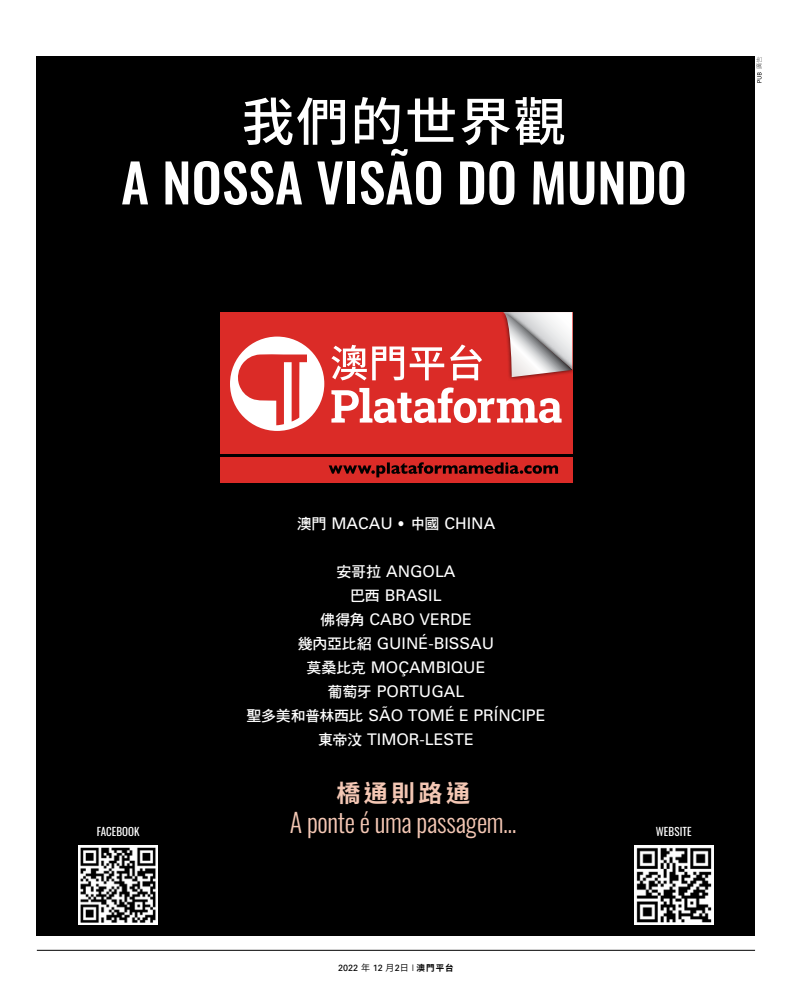
<style>
.page{position:relative;width:792px;height:993px;background:#fff}
.page>*{position:absolute;margin:0;border:0;box-sizing:border-box;transform-origin:0 0}
.t1{font:500 53px "Oswald";color:#fff}
.t2{font:500 52px "Noto Sans CJ Ktc";letter-spacing:.03em;color:#fff}
.t3{font:300 26px "Oswald";letter-spacing:-.015em;color:#f4c7b4}
.t4{font:700 24px "Noto Sans CJ Ktc";letter-spacing:.14em;color:#f4c7b4}
.t5{font:16px "Univers";color:#fff}
.t6{font:11px "Oswald";letter-spacing:.005em;color:#fff}
.t7{font:9px "Univers";color:#000}
.s1{font-family:"DF Hei HK W7";font-size:15px}
.s2{font-family:"Noto Sans CJ Ktc";font-weight:500;font-size:18px}
.s3{font-family:"Noto Sans CJ Ktc";font-weight:600}
.s4{font-family:"Noto Sans CJ Ktc";font-weight:700;font-size:8.5px}
</style>
<div class="page">
<hr style="left:37px;top:949px;width:718px;height:1px;background:#000">
<div style="left:37px;top:57px;width:718px;height:878px;background:#000"></div>
<svg style="left:756px;top:57px;width:6px;height:26px"></svg>
<div style="left:220px;top:456px;width:352px;height:26px;background:#db2b27"></div>
<svg style="left:329px;top:462px;width:229px;height:15px"></svg>
<div style="left:220px;top:312px;width:352px;height:141px;background:#db2b27"></div>
<div style="left:500px;top:308px;width:76px;height:73px;background:#000;opacity:.75"></div>
<svg style="left:503px;top:312px;width:69px;height:65px;background:#cfb9b9"></svg>
<svg style="left:230px;top:336px;width:94px;height:95px"></svg>
<svg style="left:331px;top:387px;width:231px;height:36px"></svg>
<svg style="left:410px;top:347px;width:34px;height:33px"></svg>
<svg style="left:450px;top:344px;width:32px;height:36px"></svg>
<svg style="left:331px;top:345px;width:73px;height:35px"></svg>
<img style="left:79px;top:845px;width:79px;height:79px">
<img style="left:634px;top:845px;width:79px;height:79px">
<p class="t2" style="left:242px;top:92px;width:326px">我們的世界觀</p>
<p class="t1" style="left:121px;top:136px;width:567px">A NOSSA VISÃO DO MUNDO</p>
<p class="t5" style="left:297px;top:513px;width:200px"><span class="s1">澳門</span> MACAU <span class="s2">•</span> <span class="s1">中國</span> CHINA</p>
<p class="t5" style="left:336px;top:561px;width:120px"><span class="s1">安哥拉</span> ANGOLA</p>
<p class="t5" style="left:350px;top:585px;width:93px"><span class="s1">巴西</span> BRASIL</p>
<p class="t5" style="left:320px;top:609px;width:153px"><span class="s1">佛得角</span> CABO VERDE</p>
<p class="t5" style="left:298px;top:633px;width:198px"><span class="s1">幾內亞比紹</span> GUINÉ-BISSAU</p>
<p class="t5" style="left:306px;top:657px;width:181px"><span class="s1">莫桑比克</span> MOÇAMBIQUE</p>
<p class="t5" style="left:328px;top:681px;width:138px"><span class="s1">葡萄牙</span> PORTUGAL</p>
<p class="t5" style="left:246px;top:705px;width:300px"><span class="s1">聖多美和普林西比</span> SÃO TOMÉ E PRÍNCIPE</p>
<p class="t5" style="left:318px;top:729px;width:157px"><span class="s1">東帝汶</span> TIMOR-LESTE</p>
<p class="t4" style="left:337px;top:779px;width:135px">橋通則路通</p>
<p class="t3" style="left:290px;top:799px;width:228px">A ponte é uma passagem...</p>
<p class="t6" style="left:97px;top:821px;width:44px">FACEBOOK</p>
<p class="t6" style="left:656px;top:821px;width:37px">WEBSITE</p>
<p class="t7" style="left:338px;top:961px;width:117px">2022 <span class="s3">年</span> 12 <span class="s3">月</span>2<span class="s3">日</span> | <span class="s4">澳門平台</span></p>
</div>
